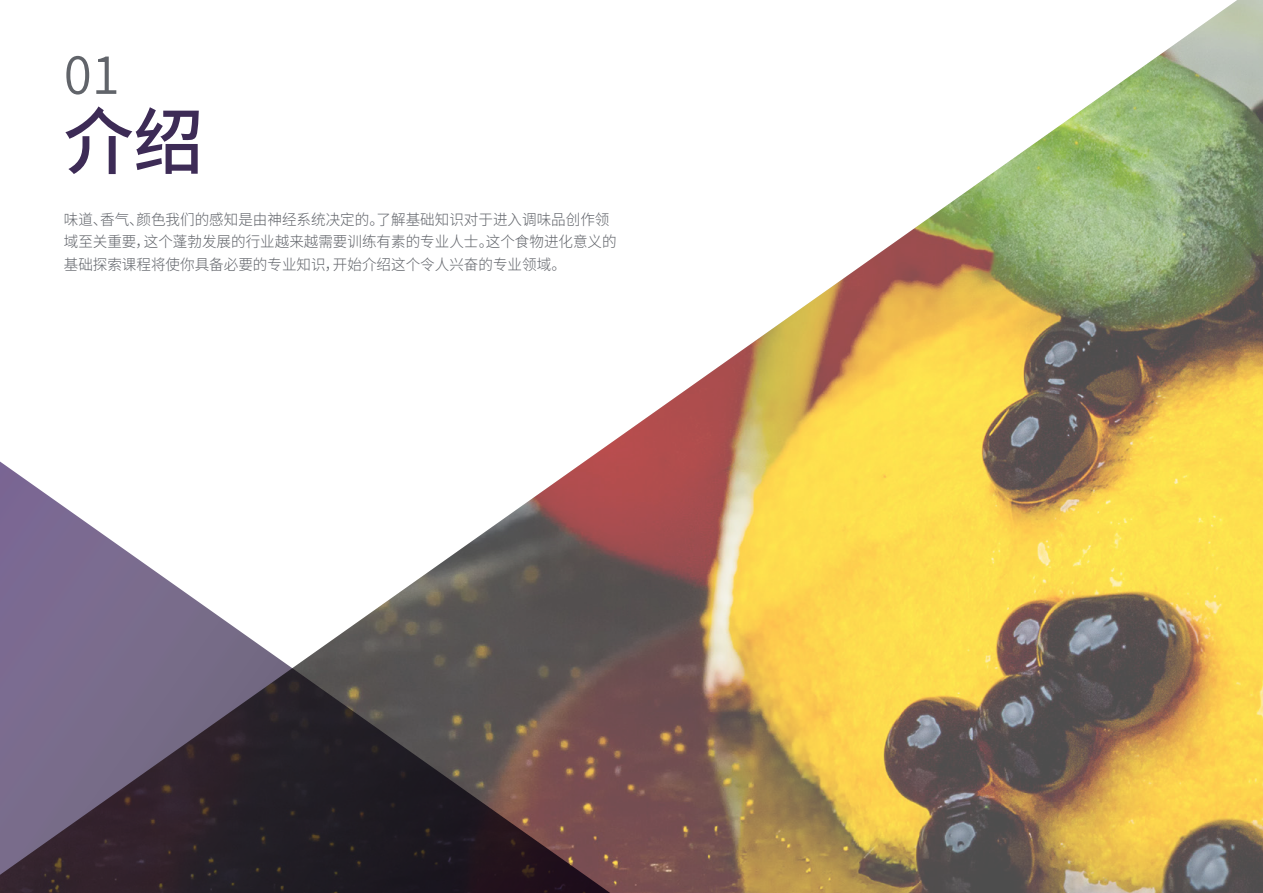
<style>
.page{position:relative;width:1263px;height:893px;background:#fff}
.page>*{position:absolute;margin:0;border:0;box-sizing:border-box;transform-origin:0 0}
.t1{font:500 72px "Source Han Sans CN";color:#3d2b56}
.t2{font:52.5px "Source Han Sans CN";color:#61646a}
.t3{font:300 15px/22.5px "Source Han Sans CN";color:#61646a}
</style>
<div class="page">
<img style="left:606px;top:0;width:657px;height:893px">
<svg style="left:0;top:446px;width:640px;height:447px"></svg>
<h2 class="t2" style="left:64px;top:45px;width:57px">01</h2>
<h1 class="t1" style="left:64px;top:101px;width:141px">介绍</h1>
<p class="t3" style="left:64px;top:208px;width:554px">味道、香气、颜色我们的感知是由神经系统决定的。了解基础知识对于进入调味品创作领域至关重要，这个蓬勃发展的行业越来越需要训练有素的专业人士。这个食物进化意义的基础探索课程将使你具备必要的专业知识，开始介绍这个令人兴奋的专业领域。</p>
</div>
